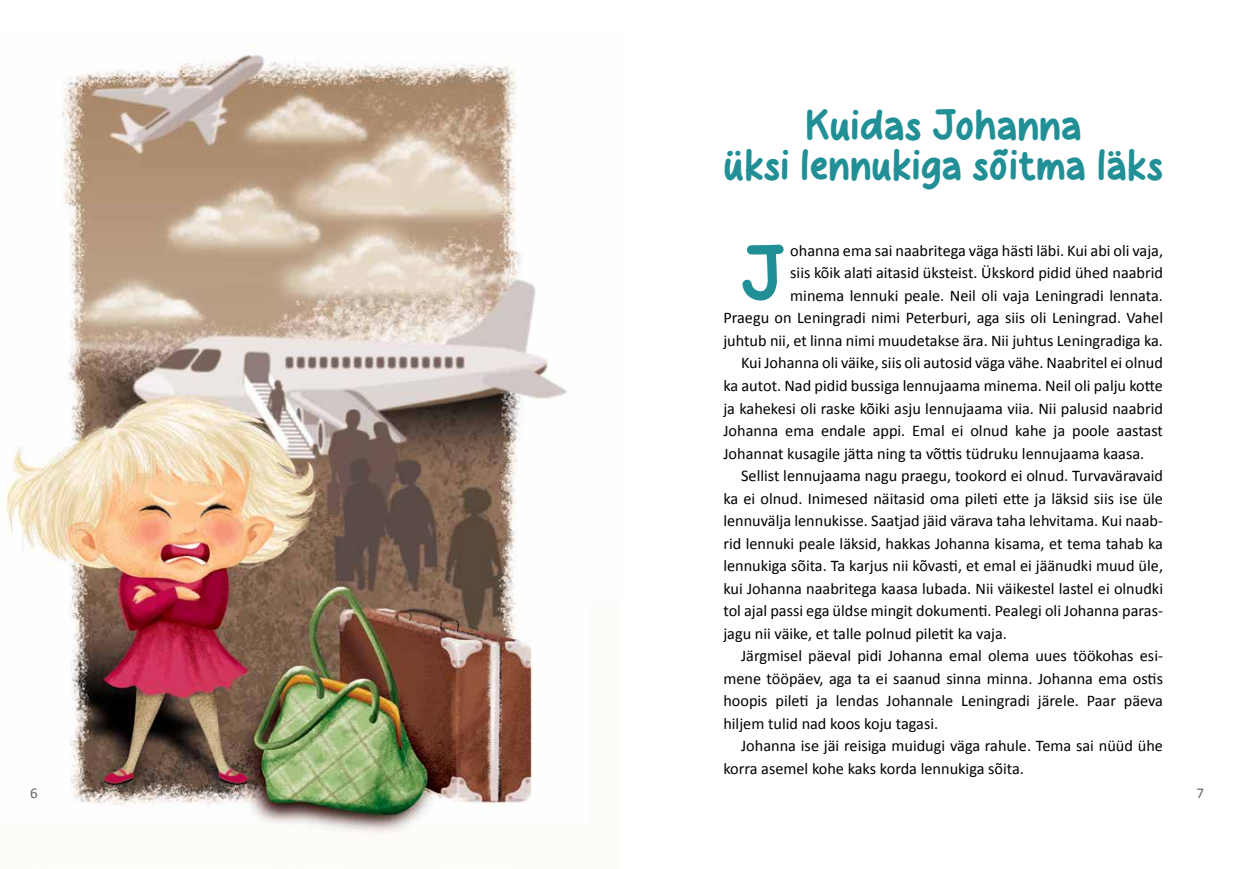
<style>
.page{position:relative;width:1234px;height:869px;background:#fff}
.page>*{position:absolute;margin:0;border:0;box-sizing:border-box;transform-origin:0 0}
.t1{font:77.12px "Holy Friday";color:#218f96}
.t2{font:42.5px/40px "Holy Friday";letter-spacing:.005em;color:#218f96;text-align:center}
.t3{font:16.25px "Calibri";color:#000}
.t4{font:15px "Calibri";color:#636466}
</style>
<div class="page">
<img style="left:5px;top:46px;width:562px;height:789px">
<h2 class="t2" style="left:723px;top:106px;width:441px">Kuidas Johanna<br>üksi lennukiga sõitma läks</h2>
<h1 class="t1" style="left:741px;top:225px;width:45px">J</h1>
<p class="t3" style="left:790px;top:240px;width:374px">ohanna ema sai naabritega väga hästi läbi. Kui abi oli vaja,</p>
<p class="t3" style="left:790px;top:262px;width:374px">siis kõik alati aitasid üksteist. Ükskord pidid ühed naabrid</p>
<p class="t3" style="left:790px;top:285px;width:374px">minema lennuki peale. Neil oli vaja Leningradi lennata.</p>
<p class="t3" style="left:723px;top:307px;width:441px">Praegu on Leningradi nimi Peterburi, aga siis oli Leningrad. Vahel</p>
<p class="t3" style="left:723px;top:330px;width:441px">juhtub nii, et linna nimi muudetakse ära. Nii juhtus Leningradiga ka.</p>
<p class="t3" style="left:741px;top:352px;width:423px">Kui Johanna oli väike, siis oli autosid väga vähe. Naabritel ei olnud</p>
<p class="t3" style="left:723px;top:375px;width:441px">ka autot. Nad pidid bussiga lennujaama minema. Neil oli palju kotte</p>
<p class="t3" style="left:723px;top:397px;width:441px">ja kahekesi oli raske kõiki asju lennujaama viia. Nii palusid naabrid</p>
<p class="t3" style="left:723px;top:420px;width:441px">Johanna ema endale appi. Emal ei olnud kahe ja poole aastast</p>
<p class="t3" style="left:723px;top:442px;width:422px">Johannat kusagile jätta ning ta võttis tüdruku lennujaama kaasa.</p>
<p class="t3" style="left:741px;top:465px;width:423px">Sellist lennujaama nagu praegu, tookord ei olnud. Turvaväravaid</p>
<p class="t3" style="left:723px;top:487px;width:441px">ka ei olnud. Inimesed näitasid oma pileti ette ja läksid siis ise üle</p>
<p class="t3" style="left:723px;top:510px;width:441px">lennuvälja lennukisse. Saatjad jäid värava taha lehvitama. Kui naab-</p>
<p class="t3" style="left:723px;top:532px;width:441px">rid lennuki peale läksid, hakkas Johanna kisama, et tema tahab ka</p>
<p class="t3" style="left:723px;top:555px;width:441px">lennukiga sõita. Ta karjus nii kõvasti, et emal ei jäänudki muud üle,</p>
<p class="t3" style="left:723px;top:578px;width:441px">kui Johanna naabritega kaasa lubada. Nii väikestel lastel ei olnudki</p>
<p class="t3" style="left:723px;top:600px;width:441px">tol ajal passi ega üldse mingit dokumenti. Pealegi oli Johanna paras-</p>
<p class="t3" style="left:723px;top:623px;width:285px">jagu nii väike, et talle polnud piletit ka vaja.</p>
<p class="t3" style="left:741px;top:645px;width:423px">Järgmisel päeval pidi Johanna emal olema uues töökohas esi-</p>
<p class="t3" style="left:723px;top:668px;width:441px">mene tööpäev, aga ta ei saanud sinna minna. Johanna ema ostis</p>
<p class="t3" style="left:723px;top:690px;width:441px">hoopis pileti ja lendas Johannale Leningradi järele. Paar päeva</p>
<p class="t3" style="left:723px;top:713px;width:216px">hiljem tulid nad koos koju tagasi.</p>
<p class="t3" style="left:741px;top:735px;width:423px">Johanna ise jäi reisiga muidugi väga rahule. Tema sai nüüd ühe</p>
<p class="t3" style="left:723px;top:758px;width:302px">korra asemel kohe kaks korda lennukiga sõita.</p>
<p class="t4" style="left:30px;top:782px;width:9px">6</p>
<p class="t4" style="left:1195px;top:782px;width:9px">7</p>
</div>
